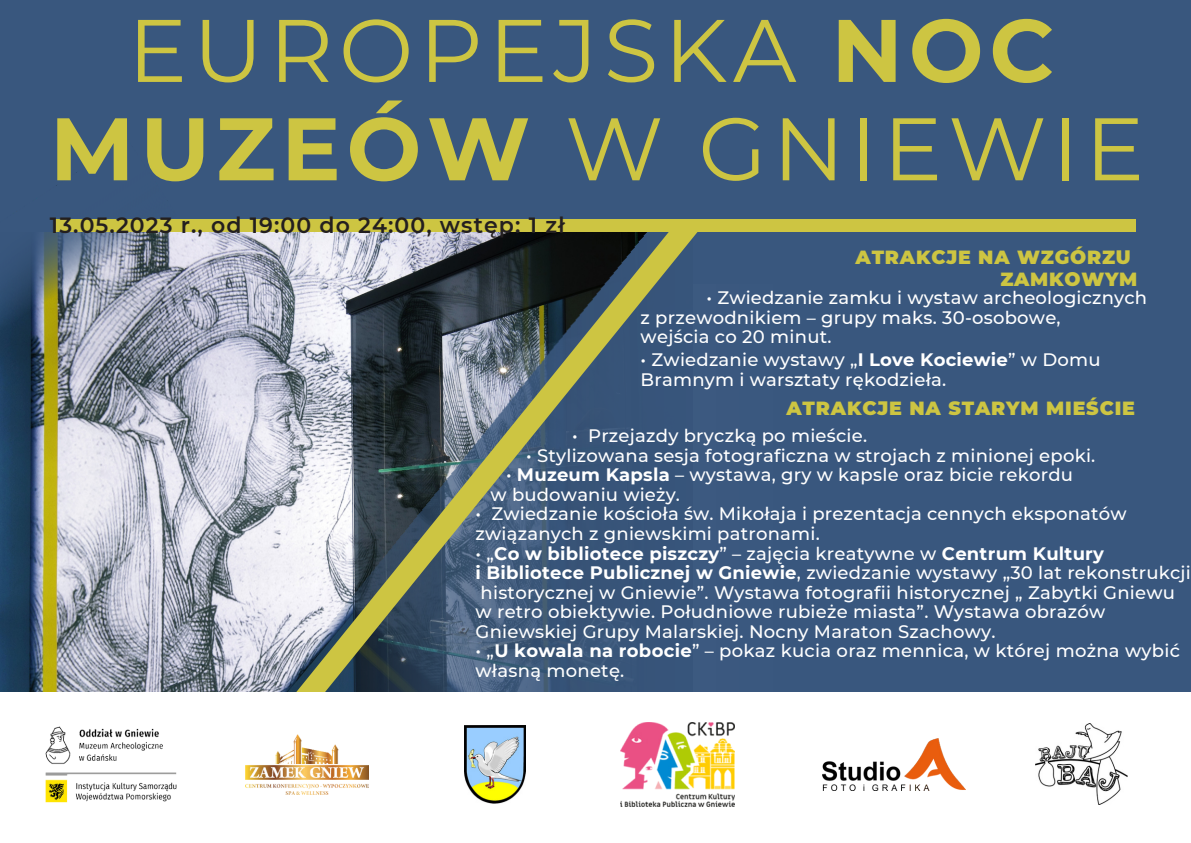
<style>
.page{position:relative;width:1191px;height:843px;background:#fff}
.page>*{position:absolute;margin:0;border:0;box-sizing:border-box;transform-origin:0 0}
.t1{font:88.5px/98.3px "Montserrat";letter-spacing:.065em;color:#cdc542;text-align:center}
.t2{font:600 22px "Montserrat";letter-spacing:.05em;color:#231f20}
.t3{font:900 19px "Montserrat";letter-spacing:.045em;color:#cdc542}
.t4{font:500 18px/19.5px "Montserrat";letter-spacing:.015em;color:#fff}
.s1{font-weight:700}
</style>
<div class="page">
<div style="left:0;top:0;width:1190px;height:283px;background:#39577e"></div>
<img style="left:0;top:232px;width:259px;height:459px">
<div style="left:731px;top:226px;width:459px;height:465px;background:#39577e"></div>
<svg style="left:259px;top:232px;width:472px;height:459px;background:#61717d"></svg>
<img style="left:45px;top:726px;width:132px;height:77px">
<img style="left:1035px;top:723px;width:92px;height:81px">
<img style="left:822px;top:738px;width:143px;height:52px">
<img style="left:620px;top:722px;width:114px;height:84px">
<img style="left:465px;top:725px;width:60px;height:78px">
<img style="left:245px;top:734px;width:124px;height:60px">
<img style="left:0;top:172px;width:178px;height:159px">
<div style="left:54px;top:219px;width:1081px;height:13px;background:#cdc542"></div>
<p class="t1" style="left:50px;top:1px;width:1095px">EUROPEJSKA <span class="s1">NOC<br>MUZEÓW</span> W GNIEWIE</p>
<p class="t2" style="left:50px;top:211px;width:516px">13.05.2023 r., od 19:00 do 24:00, wstęp: 1 zł</p>
<p class="t3" style="left:855px;top:245px;width:277px">ATRAKCJE NA WZGÓRZU</p>
<p class="t3" style="left:1000px;top:268px;width:138px">ZAMKOWYM</p>
<p class="t4" style="left:706px;top:288px;width:442px">• Zwiedzanie zamku i wystaw archeologicznych</p>
<p class="t4" style="left:640px;top:307px;width:421px">z przewodnikiem – grupy maks. 30-osobowe,</p>
<p class="t4" style="left:640px;top:327px;width:192px">wejścia co 20 minut.</p>
<p class="t4" style="left:640px;top:349px;width:461px">• Zwiedzanie wystawy „<span class="s1">I Love Kociewie</span>” w Domu</p>
<p class="t4" style="left:640px;top:370px;width:307px">Bramnym i warsztaty rękodzieła.</p>
<p class="t4" style="left:572px;top:426px;width:297px">• Przejazdy bryczką po mieście.</p>
<p class="t4" style="left:526px;top:445px;width:570px">• Stylizowana sesja fotograficzna w strojach z minionej epoki.</p>
<p class="t4" style="left:506px;top:465px;width:568px">• <span class="s1">Muzeum Kapsla</span> – wystawa, gry w kapsle oraz bicie rekordu</p>
<p class="t4" style="left:490px;top:484px;width:191px">w budowaniu wieży.</p>
<p class="t4" style="left:475px;top:504px;width:652px">• Zwiedzanie kościoła św. Mikołaja i prezentacja cennych eksponatów</p>
<p class="t4" style="left:475px;top:523px;width:346px">związanych z gniewskimi patronami.</p>
<p class="t4" style="left:475px;top:543px;width:717px">• „<span class="s1">Co w bibliotece piszczy</span>” – zajęcia kreatywne w <span class="s1">Centrum Kultury<br>i Bibliotece Publicznej w Gniewie</span>, zwiedzanie wystawy „30 lat rekonstrukcji historycznej w Gniewie”. Wystawa fotografii historycznej „ Zabytki Gniewu<br>w retro obiektywie. Południowe rubieże miasta”. Wystawa obrazów Gniewskiej Grupy Malarskiej. Nocny Maraton Szachowy.</p>
<p class="t4" style="left:475px;top:640px;width:706px">• „<span class="s1">U kowala na robocie</span>” – pokaz kucia oraz mennica, w której można wybić</p>
<p class="t4" style="left:475px;top:660px;width:150px">własną monetę.</p>
<p class="t3" style="left:786px;top:397px;width:350px">ATRAKCJE NA STARYM MIEŚCIE</p>
</div>
